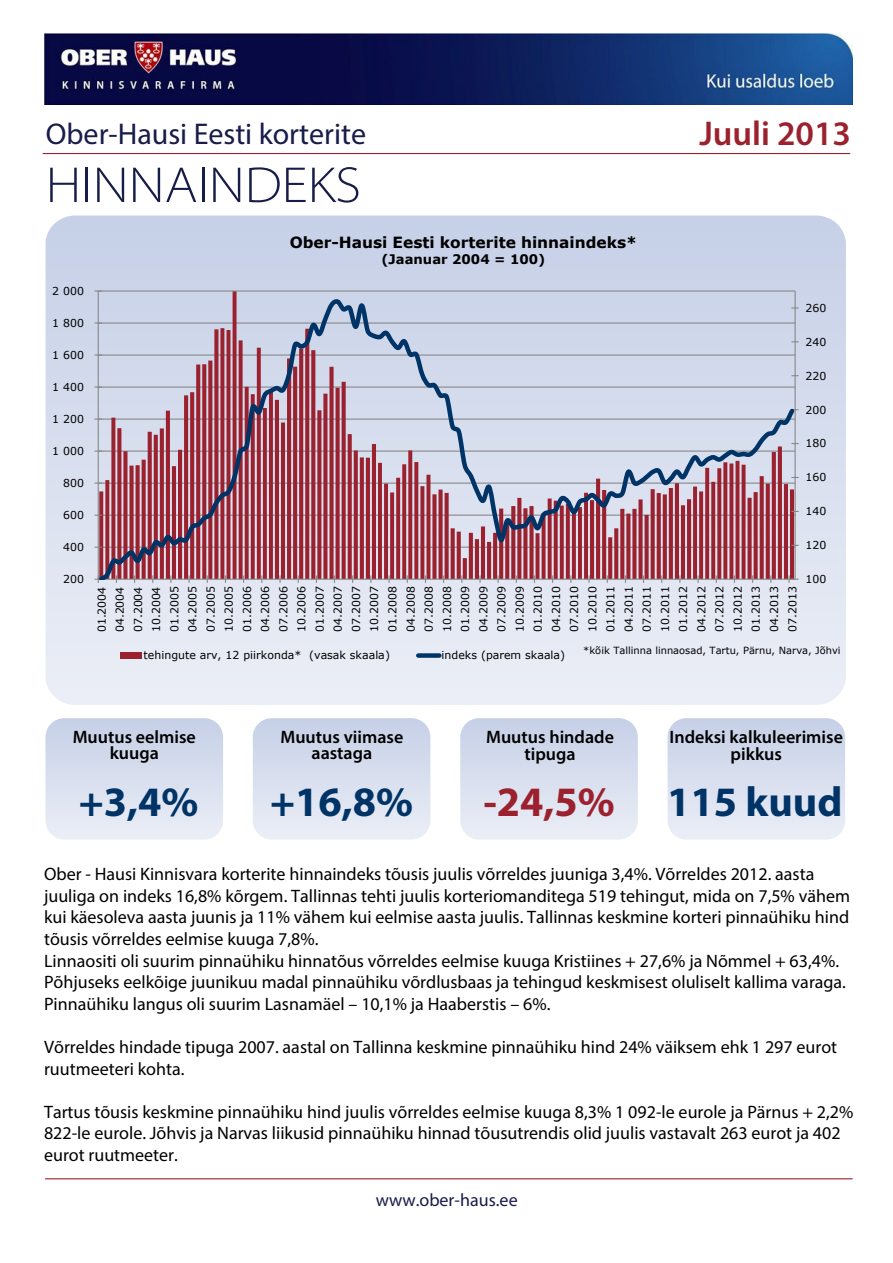
<style>
.page{position:relative;width:893px;height:1263px;background:#fff}
.page>*{position:absolute;margin:0;border:0;box-sizing:border-box;transform-origin:0 0}
.t1{font:300 semi-expanded 51px "Myriad Pro";color:#171c49}
.t2{font:700 42px "Myriad Pro";color:#036}
.t3{font:600 34.5px "Myriad Pro";color:#9b212e}
.t4{font:30px "Myriad Pro";color:#171c49}
.t5{font:18px/21.6px "Myriad Pro";color:#000}
.t6{font:600 18px/16.5px "Myriad Pro";color:#000;text-align:center}
.t7{font:18px "Myriad Pro";color:#171c49}
.t8{font:700 15.45px "Verdana";color:#000}
.t9{font:700 13.2px "Verdana";color:#000}
.t10{font:10.95px/18.1px "Verdana";color:#000;text-align:justify}
.t11{font:9.9px "Verdana";color:#000}
.s1{color:#9b212e}
</style>
<div class="page">
<img style="left:667px;top:718px;width:178px;height:122px">
<img style="left:45px;top:718px;width:178px;height:122px">
<hr style="left:45px;top:1178px;width:807px;height:1px;background:#9b212e">
<img style="left:44px;top:34px;width:808px;height:70px">
<img style="left:46px;top:216px;width:799px;height:489px">
<hr style="left:43px;top:153px;width:806px;height:1px;background:#9b212e">
<hr style="left:98px;top:290px;width:697px;height:2px;background:#868686">
<hr style="left:794px;top:291px;width:1px;height:288px;background:#868686">
<hr style="left:98px;top:291px;width:1px;height:288px;background:#868686">
<svg style="left:94px;top:290px;width:8px;height:2px"></svg>
<svg style="left:788px;top:575px;width:10px;height:8px"></svg>
<svg style="left:94px;top:575px;width:8px;height:8px"></svg>
<svg style="left:98px;top:296px;width:697px;height:284px;background:#bba0b0"></svg>
<div style="left:120px;top:653px;width:21px;height:6px;background:#9b212e"></div>
<div style="left:418px;top:653px;width:21px;height:5px;background:#036"></div>
<h3 class="t4" style="left:46px;top:122px;width:322px">Ober-Hausi Eesti korterite</h3>
<h1 class="t1" style="left:46px;top:155px;width:317px">HINNAINDEKS</h1>
<p class="t10" style="left:52px;top:283px;width:33px">2 000</p>
<p class="t10" style="left:52px;top:315px;width:33px">1 800</p>
<p class="t10" style="left:52px;top:347px;width:33px">1 600</p>
<p class="t10" style="left:52px;top:379px;width:33px">1 400</p>
<p class="t10" style="left:52px;top:411px;width:33px">1 200</p>
<p class="t10" style="left:52px;top:443px;width:33px">1 000</p>
<p class="t10" style="left:63px;top:475px;width:22px">800</p>
<p class="t10" style="left:63px;top:507px;width:22px">600</p>
<p class="t10" style="left:63px;top:539px;width:22px">400</p>
<p class="t10" style="left:63px;top:571px;width:22px">200</p>
<p class="t8" style="left:290px;top:236px;width:349px">Ober-Hausi Eesti korterite hinnaindeks*</p>
<p class="t9" style="left:381px;top:254px;width:165px">(Jaanuar 2004 = 100)</p>
<h3 class="t3" style="left:699px;top:121px;width:153px">Juuli 2013</h3>
<p class="t10" style="left:805px;top:300px;width:22px">260</p>
<p class="t10" style="left:805px;top:333px;width:22px">240</p>
<p class="t10" style="left:805px;top:367px;width:22px">220</p>
<p class="t10" style="left:805px;top:401px;width:22px">200</p>
<p class="t10" style="left:805px;top:435px;width:22px">180</p>
<p class="t10" style="left:805px;top:469px;width:22px">160</p>
<p class="t10" style="left:805px;top:503px;width:22px">140</p>
<p class="t10" style="left:805px;top:537px;width:22px">120</p>
<p class="t10" style="left:805px;top:571px;width:22px">100</p>
<p class="t10" style="left:93px;top:632px;width:48px;rotate:-90deg">01.2004<br>04.2004<br>07.2004<br>10.2004<br>01.2005<br>04.2005<br>07.2005<br>10.2005<br>01.2006<br>04.2006<br>07.2006<br>10.2006<br>01.2007<br>04.2007<br>07.2007<br>10.2007<br>01.2008<br>04.2008<br>07.2008<br>10.2008<br>01.2009<br>04.2009<br>07.2009<br>10.2009<br>01.2010<br>04.2010<br>07.2010<br>10.2010<br>01.2011<br>04.2011<br>07.2011<br>10.2011<br>01.2012<br>04.2012<br>07.2012<br>10.2012<br>01.2013<br>04.2013<br>07.2013</p>
<p class="t10" style="left:144px;top:647px;width:248px">tehingute arv, 12 piirkonda* (vasak skaala)</p>
<p class="t10" style="left:441px;top:647px;width:125px">indeks (parem skaala)</p>
<p class="t11" style="left:583px;top:646px;width:259px">*kõik Tallinna linnaosad, Tartu, Pärnu, Narva, Jõhvi</p>
<p class="t6" style="left:73px;top:730px;width:125px">Muutus eelmise kuuga</p>
<p class="t6" style="left:280px;top:730px;width:124px">Muutus viimase aastaga</p>
<p class="t6" style="left:486px;top:731px;width:129px">Muutus hindade tipuga</p>
<p class="t6" style="left:669px;top:731px;width:175px">Indeksi kalkuleerimise pikkus</p>
<h2 class="t2" style="left:79px;top:786px;width:121px">+3,4%</h2>
<h2 class="t2" style="left:270px;top:786px;width:144px">+16,8%</h2>
<h2 class="t2" style="left:483px;top:786px;width:360px"><span class="s1">-24,5%</span> 115 kuud</h2>
<p class="t5" style="left:44px;top:865px;width:807px">Ober - Hausi Kinnisvara korterite hinnaindeks tõusis juulis võrreldes juuniga 3,4%. Võrreldes 2012. aasta juuliga on indeks 16,8% kõrgem. Tallinnas tehti juulis korteriomanditega 519 tehingut, mida on 7,5% vähem kui käesoleva aasta juunis ja 11% vähem kui eelmise aasta juulis. Tallinnas keskmine korteri pinnaühiku hind tõusis võrreldes eelmise kuuga 7,8%.<br>Linnaositi oli suurim pinnaühiku hinnatõus võrreldes eelmise kuuga Kristiines + 27,6% ja Nõmmel + 63,4%.<br>Põhjuseks eelkõige juunikuu madal pinnaühiku võrdlusbaas ja tehingud keskmisest oluliselt kallima varaga.<br>Pinnaühiku langus oli suurim Lasnamäel – 10,1% ja Haaberstis – 6%.</p>
<p class="t5" style="left:44px;top:1038px;width:794px">Võrreldes hindade tipuga 2007. aastal on Tallinna keskmine pinnaühiku hind 24% väiksem ehk 1 297 eurot ruutmeeteri kohta.</p>
<p class="t5" style="left:44px;top:1103px;width:810px">Tartus tõusis keskmine pinnaühiku hind juulis võrreldes eelmise kuuga 8,3% 1 092-le eurole ja Pärnus + 2,2%<br>822-le eurole. Jõhvis ja Narvas liikusid pinnaühiku hinnad tõusutrendis olid juulis vastavalt 263 eurot ja 402 eurot ruutmeeter.</p>
<p class="t7" style="left:376px;top:1193px;width:143px">www.ober-haus.ee</p>
</div>
